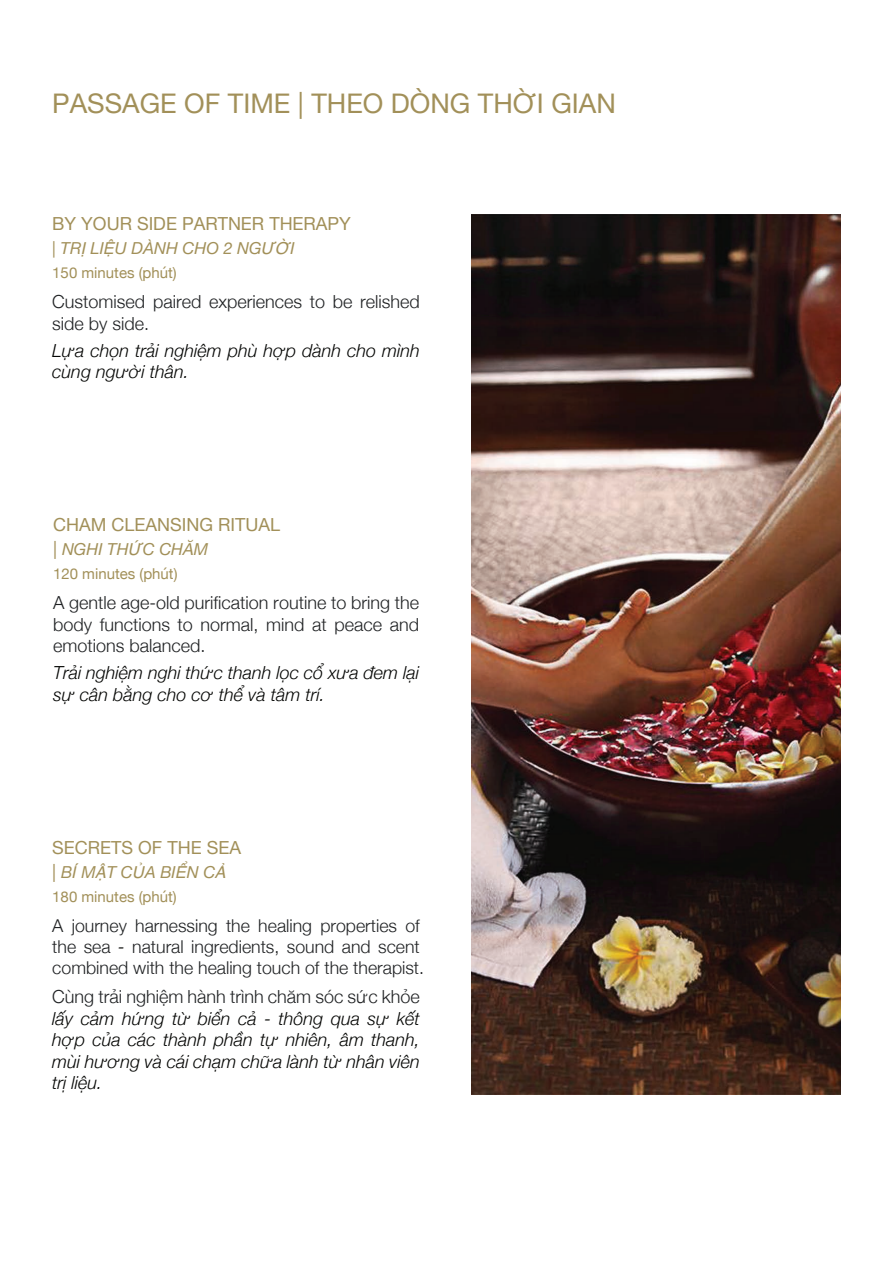
<style>
.page{position:relative;width:893px;height:1263px;background:#fff}
.page>*{position:absolute;margin:0;border:0;box-sizing:border-box;transform-origin:0 0}
.t1{font:27px "Helvetica Neue";color:#a29059}
.t2{font:italic 300 18px/21.6px "Helvetica Neue";color:#040503}
.t3{font:300 18px/21.6px "Helvetica Neue";color:#202224}
.t4{font:18px "Helvetica Neue";color:#a29059}
.t5{font:300 17.7px/21.5px "Helvetica Neue";color:#202224}
.t6{font:italic 16.5px "Helvetica Neue";color:#a29059}
.t7{font:15px "Helvetica Neue";color:#a29059}
.s1{font-style:normal;font-size:18px}
.s2{font-style:italic;font-size:18px;color:#040503}
</style>
<div class="page">
<img style="left:472px;top:215px;width:368px;height:879px">
<h1 class="t1" style="left:52px;top:84px;width:565px">PASSAGE OF TIME | THEO DÒNG THỜI GIAN</h1>
<p class="t4" style="left:52px;top:211px;width:300px">BY YOUR SIDE PARTNER THERAPY</p>
<p class="t6" style="left:52px;top:236px;width:244px">| TRỊ LIỆU DÀNH CHO 2 NGƯỜI</p>
<p class="t7" style="left:52px;top:262px;width:126px">150 minutes (phút)</p>
<p class="t3" style="left:52px;top:290px;width:369px">Customised paired experiences to be relished side by side.</p>
<p class="t2" style="left:52px;top:338px;width:369px">Lựa chọn trải nghiệm phù hợp dành cho mình cùng người thân.</p>
<p class="t4" style="left:53px;top:512px;width:228px">CHAM CLEANSING RITUAL</p>
<p class="t6" style="left:53px;top:537px;width:157px"><span class="s1">|</span> NGHI THỨC CHĂM</p>
<p class="t7" style="left:53px;top:563px;width:126px">120 minutes (phút)</p>
<p class="t3" style="left:53px;top:591px;width:368px;text-align:justify">A gentle age-old purification routine to bring the body functions to normal, mind at peace and emotions balanced.</p>
<p class="t2" style="left:53px;top:661px;width:368px">Trải nghiệm nghi thức thanh lọc cổ xưa đem lại sự cân bằng cho cơ thể và tâm trí.</p>
<p class="t4" style="left:52px;top:834px;width:190px">SECRETS OF THE SEA</p>
<p class="t6" style="left:52px;top:860px;width:176px"><span class="s1">|</span> BÍ MẬT CỦA BIỂN CẢ</p>
<p class="t7" style="left:52px;top:885px;width:126px">180 minutes (phút)</p>
<p class="t5" style="left:52px;top:913px;width:373px">A journey harnessing the healing properties of the sea <span class="s2">-</span> natural ingredients, sound and scent combined with the healing touch of the therapist.</p>
<p class="t3" style="left:52px;top:984px;width:369px">Cùng trải nghiệm hành trình chăm sóc sức khỏe</p>
<p class="t2" style="left:52px;top:1006px;width:369px;text-align:justify">lấy cảm hứng từ biển cả - thông qua sự kết hợp của các thành phần tự nhiên, âm thanh, mùi hương và cái chạm chữa lành từ nhân viên trị liệu.</p>
</div>
